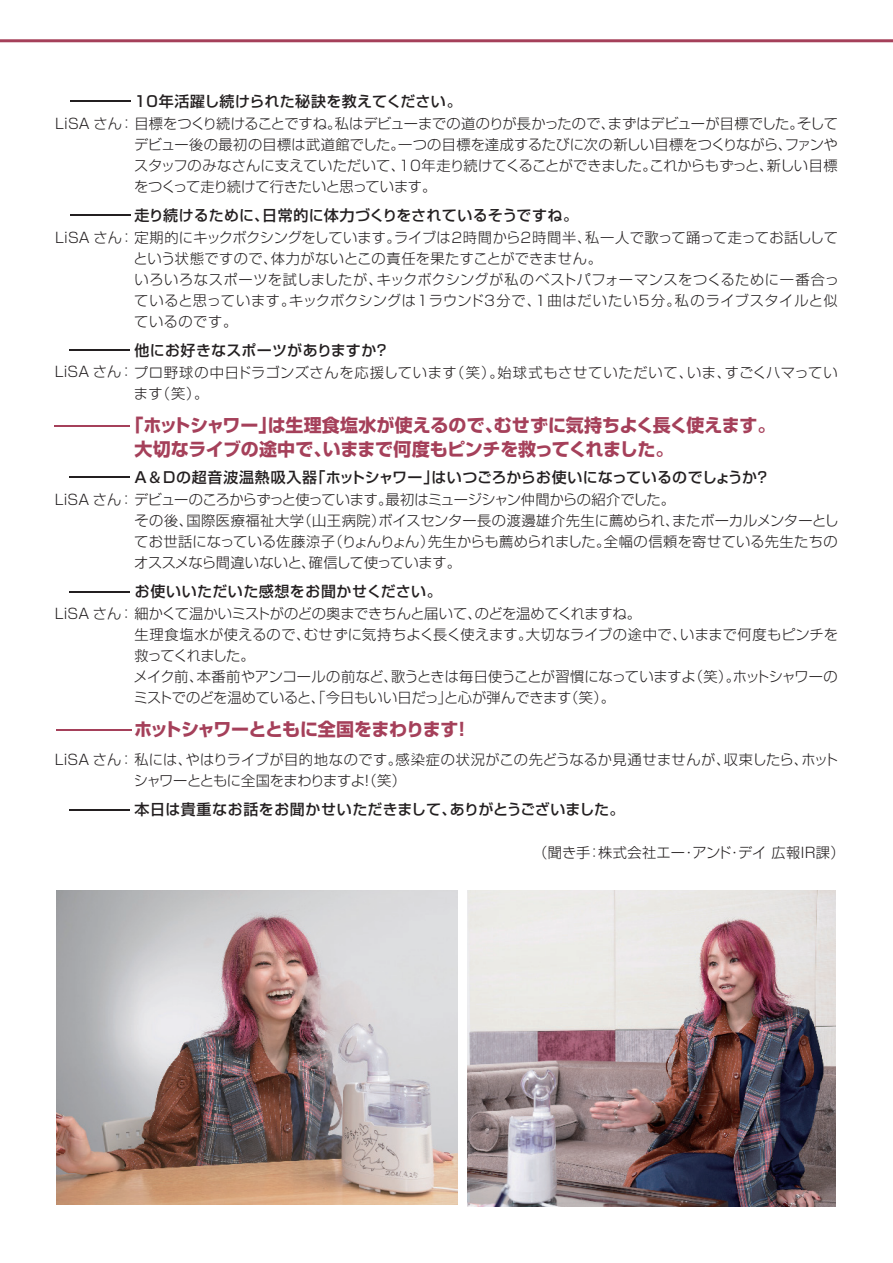
<style>
.page{position:relative;width:893px;height:1263px;background:#fff}
.page>*{position:absolute;margin:0;border:0;box-sizing:border-box;transform-origin:0 0}
.t1{font:700 18px/24px "Shin Go Pro";letter-spacing:-.02em;color:#a5405a}
.t2{font:500 18px "Shin Go Pro";color:#a5405a;scale:4.2 1}
.t3{font:500 15px "Shin Go Pro";letter-spacing:.02em;color:#231f20;scale:4 1}
.t4{font:300 14.25px/21px "Shin Go Pro";letter-spacing:.005em;color:#231f20}
.t5{font:300 14.25px/21px "Shin Go Pro";letter-spacing:.04em;color:#231f20}
.s1{font-family:"Koz Go Pro"}
.s2{font-weight:500}
</style>
<div class="page">
<hr style="left:0;top:39px;width:893px;height:3px;background:#a5405a">
<img style="left:57px;top:890px;width:401px;height:314px">
<img style="left:467px;top:890px;width:369px;height:316px">
<p class="t3" style="left:70px;top:89px;width:99px">―10年活躍し続けられた秘訣を教えてください。</p>
<p class="t4" style="left:134px;top:111px;width:705px;text-align:justify;text-indent:-79px">LiSA さん：目標をつくり続けることですね。私はデビューまでの道のりが長かったので、まずはデビューが目標でした。そしてデビュー後の最初の目標は武道館でした。一つの目標を達成するたびに次の新しい目標をつくりながら、ファンやスタッフのみなさんに支えていただいて、10年走り続けてくることができました。これからもずっと、新しい目標をつくって走り続けて行きたいと思っています。</p>
<p class="t3" style="left:70px;top:203px;width:128px">―走り続けるために、日常的に体力づくりをされているそうですね。</p>
<p class="t4" style="left:134px;top:225px;width:707px;text-indent:-78px">LiSA さん：定期的にキックボクシングをしています。ライブは2時間から2時間半、私一人で歌って踊って走ってお話ししてという状態ですので、体力がないとこの責任を果たすことができません。<br>いろいろなスポーツを試しましたが、キックボクシングが私のベストパフォーマンスをつくるために一番合っていると思っています。キックボクシングは1ラウンド3分で、1曲はだいたい5分。私のライブスタイルと似ているのです。</p>
<p class="t3" style="left:70px;top:338px;width:81px">―他にお好きなスポーツがありますか？</p>
<p class="t5" style="left:134px;top:360px;width:705px;text-indent:-79px">LiSA さん：プロ野球の中日ドラゴンズさんを応援しています（笑）。始球式もさせていただいて、いま、すごくハマっています（笑）。</p>
<p class="t1" style="left:134px;top:411px;width:642px;text-indent:-9px">「ホットシャワー」は生理食塩水が使えるので、むせずに気持ちよく長く使えます。大切なライブの途中で、いままで何度もピンチを救ってくれました。</p>
<p class="t3" style="left:70px;top:465px;width:176px">―Ａ<span class="s1">＆</span>Ｄの超音波温熱吸入器「ホットシャワー」はいつごろからお使いになっているのでしょうか？</p>
<p class="t4" style="left:134px;top:487px;width:706px;text-indent:-79px">LiSA さん：デビューのころからずっと使っています。最初はミュージシャン仲間からの紹介でした。<br>その後、国際医療福祉大学（山王病院）ボイスセンター長の渡邊雄介先生に薦められ、またボーカルメンターとしてお世話になっている佐藤涼子（りょんりょん）先生からも薦められました。全幅の信頼を寄せている先生たちのオススメなら間違いないと、確信して使っています。</p>
<p class="t3" style="left:70px;top:579px;width:94px">―お使いいただいた感想をお聞かせください。</p>
<p class="t4" style="left:134px;top:601px;width:706px;text-indent:-79px">LiSA さん：細かくて温かいミストがのどの奥まできちんと届いて、のどを温めてくれますね。<br>生理食塩水が使えるので、むせずに気持ちよく長く使えます。大切なライブの途中で、いままで何度もピンチを救ってくれました。<br>メイク前、本番前やアンコールの前など、歌うときは毎日使うことが習慣になっていますよ（笑）。ホットシャワーのミストでのどを温めていると、「今日もいい日だっ」と心が弾んできます（笑）。</p>
<p class="t1" style="left:56px;top:716px;width:417px"><span class="s2">―</span>ホットシャワーとともに全国をまわります！</p>
<p class="t4" style="left:134px;top:747px;width:706px;text-indent:-79px">LiSA さん：私には、やはりライブが目的地なのです。感染症の状況がこの先どうなるか見通せませんが、収束したら、ホットシャワーとともに全国をまわりますよ！（笑）</p>
<p class="t3" style="left:70px;top:797px;width:140px">―本日は貴重なお話をお聞かせいただきまして、ありがとうございました。</p>
<p class="t4" style="left:533px;top:840px;width:313px">（聞き手：株式会社エー・アンド・デイ 広報ＩＲ課）</p>
<p class="t2" style="left:54px;top:411px;width:20px">―</p>
</div>
